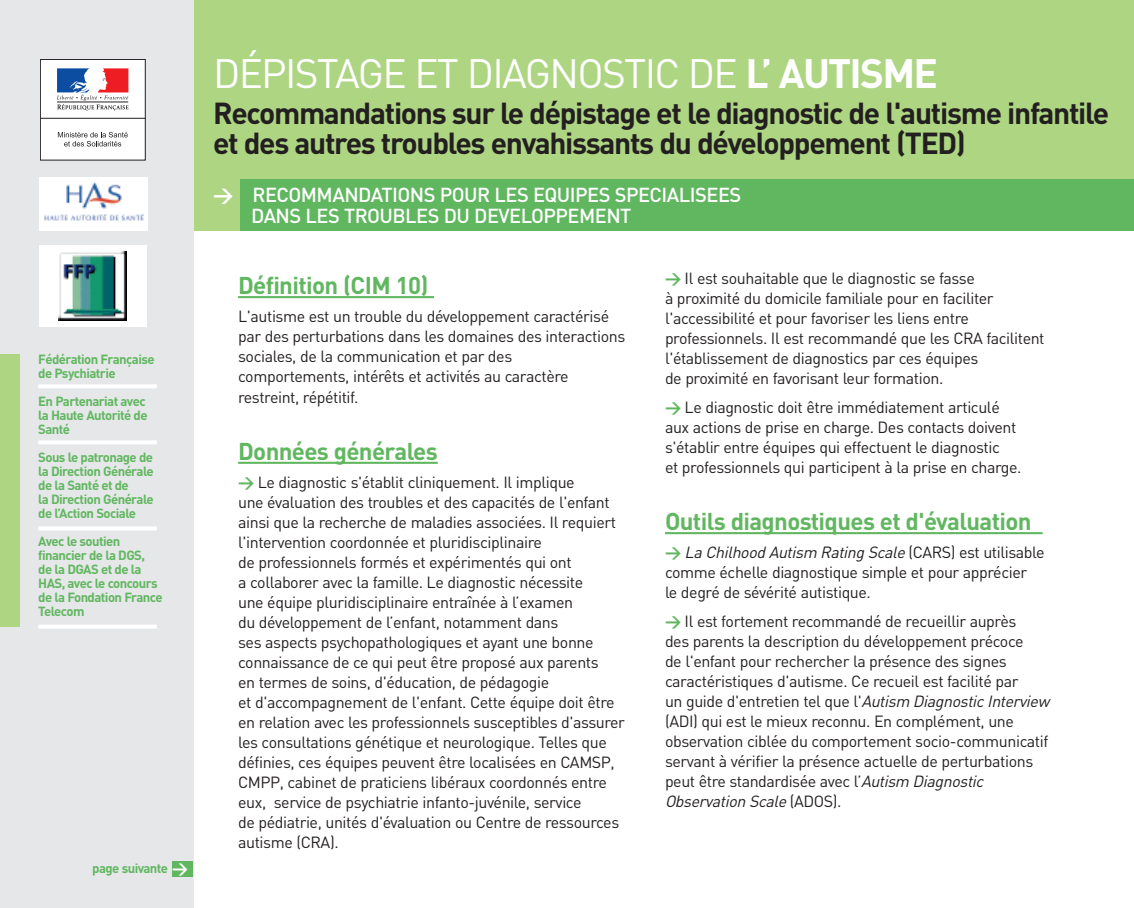
<style>
.page{position:relative;width:1134px;height:908px;background:#fff}
.page>*{position:absolute;margin:0;border:0;box-sizing:border-box;transform-origin:0 0}
.t1{font:40.6px "DIN";letter-spacing:-.04em;color:#fff}
.t2{font:700 30px/30px "DIN";letter-spacing:-.045em;color:#231f20}
.t3{font:700 24px "DIN";letter-spacing:-.025em;color:#61b760}
.t4{font:500 20px/21.6px "DIN";letter-spacing:-.025em;color:#fff}
.t5{font:16px/20px "DIN";letter-spacing:-.025em;color:#231f20}
.t6{font:700 13.2px/14px "DIN";letter-spacing:-.045em;color:#61b760}
.s1{font-size:15.8px;color:#fff}
.s2{font-weight:700}
.s3{font-weight:700;color:#61b760}
.s4{font-style:italic}
</style>
<div class="page">
<div style="left:192px;top:177px;width:942px;height:54px;background:#61b760"></div>
<div style="left:193px;top:177px;width:46px;height:54px;background:#add582"></div>
<hr style="left:238px;top:296px;width:196px;height:2px;background:#61b760">
<hr style="left:238px;top:461px;width:157px;height:2px;background:#61b760">
<hr style="left:394px;top:461px;width:20px;height:2px;background:#61b760">
<hr style="left:413px;top:461px;width:25px;height:2px;background:#61b760">
<div style="left:193px;top:0;width:941px;height:178px;background:#add582"></div>
<hr style="left:665px;top:532px;width:146px;height:2px;background:#61b760">
<hr style="left:811px;top:532px;width:125px;height:2px;background:#61b760">
<svg style="left:936px;top:532px;width:11px;height:2px"></svg>
<hr style="left:947px;top:532px;width:95px;height:2px;background:#61b760">
<div style="left:0;top:0;width:193px;height:907px;background:#e6e7e9"></div>
<hr style="left:38px;top:384px;width:119px;height:4px;background:#fff">
<hr style="left:38px;top:440px;width:119px;height:4px;background:#fff">
<svg style="left:38px;top:526px;width:119px;height:4px"></svg>
<svg style="left:38px;top:625px;width:119px;height:3px"></svg>
<div style="left:0;top:354px;width:20px;height:272px;background:#add582"></div>
<div style="left:172px;top:860px;width:20px;height:16px;background:#61b760"></div>
<div style="left:40px;top:59px;width:105px;height:101px;background:#fff"></div>
<div style="left:40px;top:59px;width:105px;height:101px;border:1px solid #231f20"></div>
<svg style="left:57px;top:68px;width:72px;height:42px"></svg>
<hr style="left:40px;top:118px;width:105px;height:1px;background:#231f20">
<svg style="left:58px;top:132px;width:70px;height:14px"></svg>
<div style="left:40px;top:177px;width:108px;height:53px;background:#fff"></div>
<img style="left:44px;top:182px;width:100px;height:39px">
<div style="left:40px;top:245px;width:107px;height:81px;background:#fff"></div>
<img style="left:58px;top:252px;width:68px;height:68px">
<p class="t6" style="left:38px;top:352px;width:118px">Fédération Française de Psychiatrie</p>
<p class="t6" style="left:38px;top:394px;width:111px">En Partenariat avec la Haute Autorité de<br>Santé</p>
<p class="t6" style="left:38px;top:450px;width:117px">Sous le patronage de la Direction Générale de la Santé et de<br>la Direction Générale de l’Action Sociale</p>
<p class="t6" style="left:38px;top:534px;width:126px">Avec le soutien financier de la DGS,<br>de la DGAS et de la<br>HAS, avec le concours de la Fondation France<br>Telecom</p>
<p class="t6" style="left:92px;top:861px;width:97px">page suivante <span class="s1">&gt;</span></p>
<h1 class="t1" style="left:213px;top:50px;width:726px">DÉPISTAGE ET DIAGNOSTIC DE <span class="s2">L’ AUTISME</span></h1>
<h2 class="t2" style="left:213px;top:98px;width:898px">Recommandations sur le dépistage et le diagnostic de l'autisme infantile et des autres troubles envahissants du développement (TED)</h2>
<p class="t4" style="left:251px;top:184px;width:492px;text-indent:-38px"><span class="s2">&gt;</span> RECOMMANDATIONS POUR LES EQUIPES SPECIALISEES<br>DANS LES TROUBLES DU DEVELOPPEMENT</p>
<h3 class="t3" style="left:238px;top:271px;width:192px">Définition (CIM 10)</h3>
<p class="t5" style="left:238px;top:307px;width:389px">L'autisme est un trouble du développement caractérisé par des perturbations dans les domaines des interactions sociales, de la communication et par des comportements, intérêts et activités au caractère restreint, répétitif.</p>
<h3 class="t3" style="left:238px;top:437px;width:201px">Données générales</h3>
<p class="t5" style="left:238px;top:472px;width:388px"><span class="s3">&gt;</span> Le diagnostic s'établit cliniquement. Il implique<br>une évaluation des troubles et des capacités de l'enfant ainsi que la recherche de maladies associées. Il requiert l'intervention coordonnée et pluridisciplinaire<br>de professionnels formés et expérimentés qui ont<br>a collaborer avec la famille. Le diagnostic nécessite<br>une équipe pluridisciplinaire entraînée à l’examen<br>du développement de l’enfant, notamment dans<br>ses aspects psychopathologiques et ayant une bonne connaissance de ce qui peut être proposé aux parents<br>en termes de soins, d'éducation, de pédagogie<br>et d'accompagnement de l'enfant. Cette équipe doit être en relation avec les professionnels susceptibles d'assurer les consultations génétique et neurologique. Telles que définies, ces équipes peuvent être localisées en CAMSP, CMPP, cabinet de praticiens libéraux coordonnés entre eux, service de psychiatrie infanto-juvénile, service<br>de pédiatrie, unités d'évaluation ou Centre de ressources autisme (CRA).</p>
<p class="t5" style="left:665px;top:268px;width:381px"><span class="s3">&gt;</span> Il est souhaitable que le diagnostic se fasse<br>à proximité du domicile familiale pour en faciliter l'accessibilité et pour favoriser les liens entre professionnels. Il est recommandé que les CRA facilitent l'établissement de diagnostics par ces équipes<br>de proximité en favorisant leur formation.</p>
<p class="t5" style="left:665px;top:397px;width:358px"><span class="s3">&gt;</span> Le diagnostic doit être immédiatement articulé aux actions de prise en charge. Des contacts doivent s'établir entre équipes qui effectuent le diagnostic<br>et professionnels qui participent à la prise en charge.</p>
<h3 class="t3" style="left:665px;top:507px;width:368px">Outils diagnostiques et d'évaluation</h3>
<p class="t5" style="left:665px;top:542px;width:381px"><span class="s3">&gt;</span> <span class="s4">La Chilhood Autism Rating Scale</span> ( C A R S ) e s t u t i l i s a b l e comme échelle diagnostique simple et pour apprécier<br>le degré de sévérité autistique.</p>
<p class="t5" style="left:665px;top:611px;width:389px"><span class="s3">&gt;</span> Il est fortement recommandé de recueillir auprès<br>des parents la description du développement précoce<br>de l'enfant pour rechercher la présence des signes caractéristiques d'autisme. Ce recueil est facilité par<br>u n g u i d e d ' e n t re t i e n t e l q u e l ' <span class="s4">Autism Diagnostic Interview </span>(ADI) qui est le mieux reconnu. En complément, une observation ciblée du comportement socio-communicatif servant à vérifier la présence actuelle de perturbations peut être standardisée avec l’<span class="s4">Autism Diagnostic Observation Scale</span> ( A D O S ) .</p>
</div>
